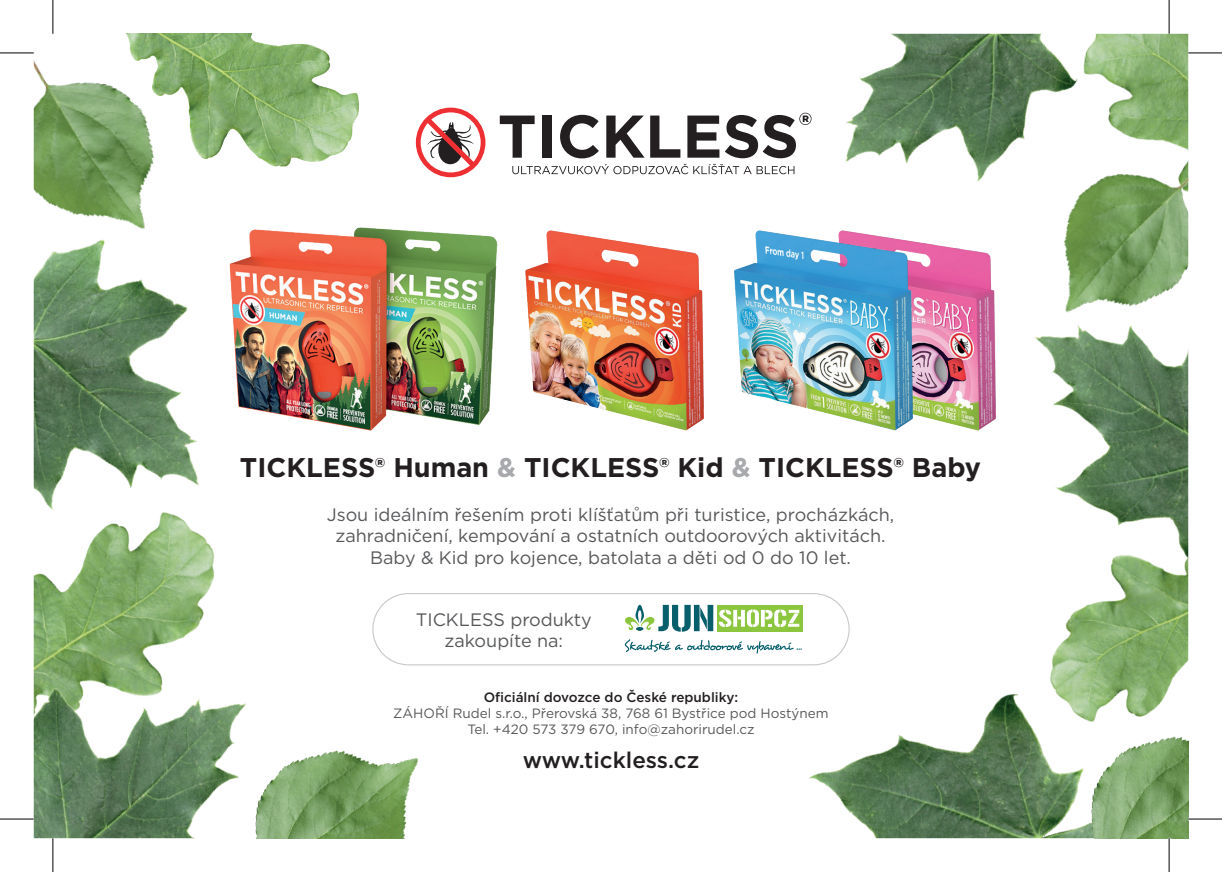
<style>
.page{position:relative;width:1222px;height:872px;background:#fff}
.page>*{position:absolute;margin:0;border:0;box-sizing:border-box;transform-origin:0 0}
.t1{font:700 27px "Gotham";color:#231f20}
.t2{font:500 22.5px "Gotham";color:#231f20}
.t3{font:18px/21.6px "Gotham";color:#57585a;text-align:center}
.t4{font:13.5px/16.2px "Gotham";color:#57585a;text-align:center}
.t5{font:500 13.5px "Gotham";color:#231f20}
.s1{color:#a8a9ad}
</style>
<div class="page">
<img style="left:741px;top:594px;width:295px;height:243px">
<img style="left:34px;top:239px;width:157px;height:221px">
<img style="left:1147px;top:34px;width:41px;height:116px">
<img style="left:1036px;top:777px;width:152px;height:60px">
<img style="left:34px;top:460px;width:181px;height:136px">
<img style="left:794px;top:34px;width:353px;height:148px">
<img style="left:34px;top:61px;width:117px;height:168px">
<img style="left:1038px;top:153px;width:150px;height:64px">
<img style="left:94px;top:34px;width:265px;height:135px">
<img style="left:322px;top:750px;width:96px;height:87px">
<img style="left:34px;top:596px;width:288px;height:241px">
<img style="left:968px;top:217px;width:220px;height:439px">
<img style="left:1023px;top:458px;width:165px;height:319px">
<div style="left:372px;top:592px;width:478px;height:73px;border:1px solid #c7c8ca;border-radius:36px"></div>
<svg style="left:416px;top:108px;width:69px;height:69px"></svg>
<svg style="left:500px;top:115px;width:35px;height:43px"></svg>
<div style="left:542px;top:115px;width:9px;height:43px;background:#231f20"></div>
<svg style="left:560px;top:115px;width:39px;height:43px"></svg>
<svg style="left:606px;top:115px;width:74px;height:43px"></svg>
<svg style="left:687px;top:115px;width:32px;height:43px"></svg>
<svg style="left:725px;top:113px;width:86px;height:45px"></svg>
<svg style="left:512px;top:164px;width:282px;height:10px"></svg>
<img style="left:162px;top:227px;width:336px;height:225px">
<img style="left:920px;top:230px;width:83px;height:200px">
<img style="left:734px;top:230px;width:186px;height:200px">
<img style="left:525px;top:230px;width:179px;height:200px">
<div style="left:717px;top:604px;width:85px;height:26px;background:#8bc63e"></div>
<svg style="left:719px;top:609px;width:80px;height:17px"></svg>
<svg style="left:625px;top:604px;width:88px;height:27px"></svg>
<svg style="left:625px;top:639px;width:177px;height:14px"></svg>
<hr style="left:0;top:53px;width:34px;height:1px;background:#000001">
<hr style="left:1188px;top:53px;width:34px;height:1px;background:#000001">
<hr style="left:0;top:818px;width:34px;height:1px;background:#000001">
<hr style="left:1188px;top:818px;width:34px;height:1px;background:#000001">
<hr style="left:53px;top:0;width:1px;height:34px;background:#000001">
<hr style="left:53px;top:837px;width:1px;height:34px;background:#000001">
<hr style="left:1169px;top:0;width:1px;height:34px;background:#000001">
<hr style="left:1169px;top:837px;width:1px;height:34px;background:#000001">
<h1 class="t1" style="left:240px;top:449px;width:743px">TICKLESS® Human <span class="s1">&amp;</span> TICKLESS® Kid <span class="s1">&amp;</span> TICKLESS® Baby</h1>
<p class="t3" style="left:327px;top:503px;width:569px">Jsou ideálním řešením proti klíšťatům při turistice, procházkách, zahradničení, kempování a ostatních outdoorových aktivitách.<br>Baby &amp; Kid pro kojence, batolata a děti od 0 do 10 let.</p>
<p class="t3" style="left:416px;top:607px;width:178px">TICKLESS produkty zakoupíte na:</p>
<p class="t5" style="left:484px;top:687px;width:256px">Oficiální dovozce do České republiky:</p>
<p class="t4" style="left:393px;top:704px;width:437px">ZÁHOŘÍ Rudel s.r.o., Přerovská 38, 768 61 Bystřice pod Hostýnem<br>Tel. +420 573 379 670, info@zahorirudel.cz</p>
<p class="t2" style="left:523px;top:745px;width:178px">www.tickless.cz</p>
</div>
